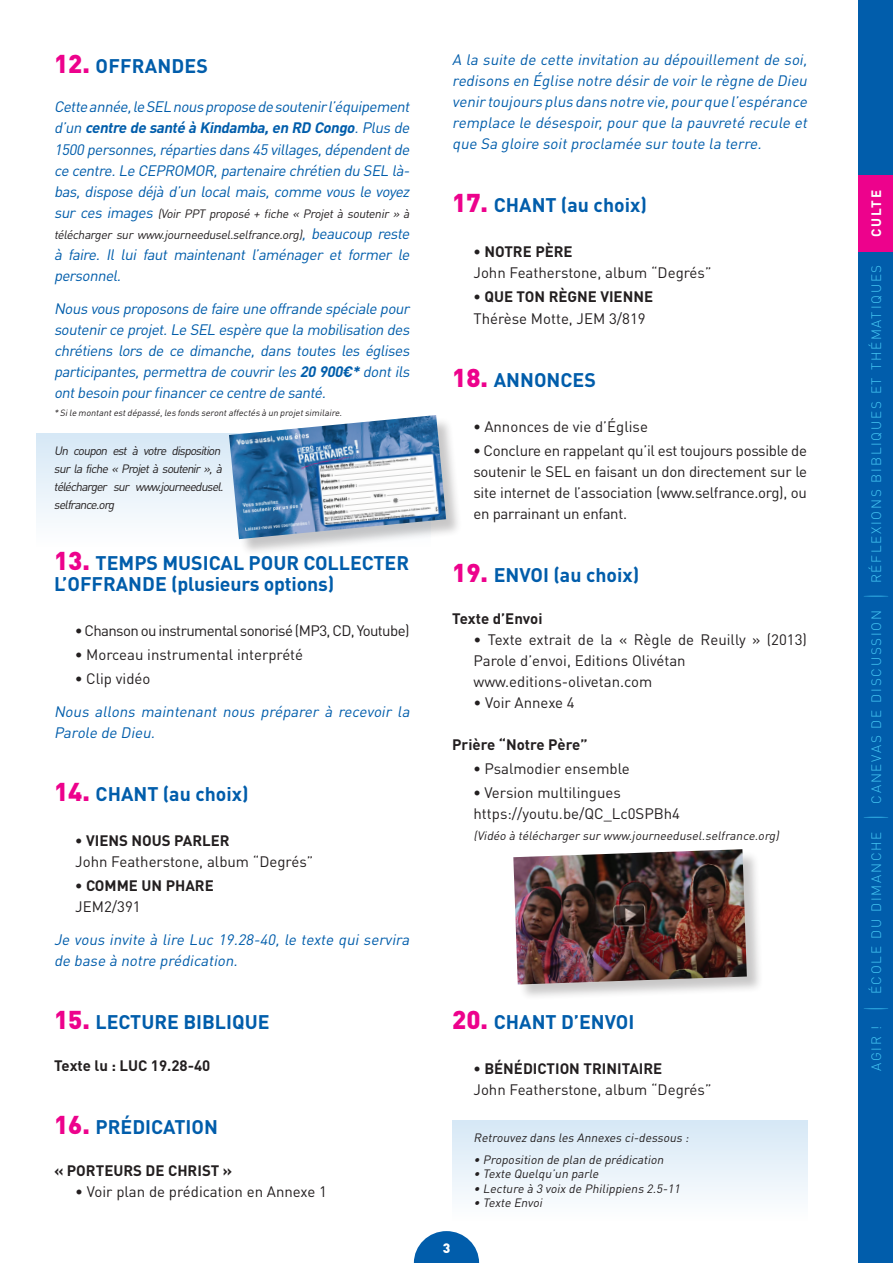
<style>
.page{position:relative;width:893px;height:1263px;background:#fff}
.page>*{position:absolute;margin:0;border:0;box-sizing:border-box;transform-origin:0 0}
.t1{font:900 25.5px "DIN Pro";color:#ed028c}
.t2{font:700 19.5px "DIN Pro";color:#015dab}
.t3{font:italic 15px/21px "DIN Pro";color:#015dab;text-align:justify}
.t4{font:15px/21px "DIN Pro";color:#231f20}
.t5{font:700 15px "DIN Pro";color:#231f20}
.t6{font:15px "DIN Pro";letter-spacing:-.04em;color:#231f20}
.t7{font:300 13.5px "DIN Pro";letter-spacing:.13em;color:#45c8f4}
.t8{font:700 13.5px "DIN Pro";letter-spacing:.13em;color:#fff}
.t9{font:900 13.5px "DIN Pro";color:#fff}
.t10{font:italic 12px/18px "DIN Pro";letter-spacing:-.03em;color:#231f20}
.t11{font:italic 9px "DIN Pro";color:#231f20}
.s1{font-weight:700;font-size:19.5px;color:#015dab}
.s2{font-weight:700}
.s3{font-size:15px;color:#015dab}
.s4{font-weight:900;font-size:25.5px;color:#ed028c}
</style>
<div class="page">
<div style="left:859px;top:0;width:34px;height:1263px;background:#015dab"></div>
<div style="left:859px;top:175px;width:34px;height:77px;background:#ed028c"></div>
<svg style="left:864px;top:1008px;width:24px;height:1px"></svg>
<svg style="left:864px;top:817px;width:24px;height:1px"></svg>
<hr style="left:863px;top:595px;width:25px;height:2px;background:#2aa2db;border-radius:50%">
<svg style="left:414px;top:1231px;width:65px;height:32px"></svg>
<div style="left:37px;top:433px;width:394px;height:114px;background:linear-gradient(to bottom,#d6e8f6,#fefefe)"></div>
<div style="left:452px;top:1120px;width:356px;height:100px;background:linear-gradient(to bottom,#d6e8f6,#fdfefe)"></div>
<div style="left:515px;top:850px;width:249px;height:152px;background:#231f20;opacity:.25"></div>
<img style="left:513px;top:849px;width:234px;height:135px">
<div style="left:230px;top:416px;width:233px;height:140px;background:#231f20;opacity:.25"></div>
<img style="left:229px;top:415px;width:217px;height:124px">
<h1 class="t1" style="left:54px;top:47px;width:54px">12. <span class="s1">OFF</span></h1>
<h2 class="t2" style="left:132px;top:53px;width:65px">RAN DES</h2>
<p class="t3" style="left:54px;top:96px;width:360px">Cette année,le SEL nouspropose de soutenirl’équipement d’un <span class="s2">centre de santé à Kindamba,en RD Congo</span>.Plusde 1500 personnes,répartiesdans45 villages,dépendentde ce centre.Le CEPROMOR,partenaire chrétien du SEL là&shy;bas, dispose déjà d’un local mais, comme vous le voyez</p>
<p class="t10" style="left:54px;top:202px;width:360px;line-height:21px"><span class="s3">sur ces images</span> (Voir PPT proposé + fiche « Projet à soutenir » à télécharger sur www.journeedusel.selfrance.org)<span class="s3">, beaucoup reste</span></p>
<p class="t3" style="left:54px;top:243px;width:360px">à faire. Il lui faut maintenant l’aménager et former le personnel.</p>
<p class="t3" style="left:54px;top:297px;width:360px">Nousvousproposonsde faire une offrande spéciale pour soutenirce projet.Le SEL espère que la mobilisation des chrétiens lors de ce dimanche, dans toutes les églises participantes,permettra de couvrirles<span class="s2">20 900€*</span>dontils ontbesoin pourfinancerce centre de santé.</p>
<p class="t11" style="left:54px;top:406px;width:292px">* Sile montantestdépassé,les fonds serontaffectés à un projetsimilaire.</p>
<p class="t10" style="left:54px;top:441px;width:174px">U n coupon est à votre disposition surlafiche«Projetàsoutenir»,à télécharger sur www.journeedusel. selfrance.org</p>
<h2 class="t2" style="left:54px;top:550px;width:66px"><span class="s4">13.</span> TEMPS</h2>
<h2 class="t2" style="left:162px;top:550px;width:14px">MUS</h2>
<h2 class="t2" style="left:203px;top:550px;width:19px">ICAL</h2>
<h2 class="t2" style="left:249px;top:550px;width:13px">POU</h2>
<h2 class="t2" style="left:286px;top:550px;width:30px">R COLLEC</h2>
<h2 class="t2" style="left:373px;top:550px;width:37px">TER</h2>
<h2 class="t2" style="left:54px;top:571px;width:282px">L’OFFRAN DE (PLUSIEURS OPTIONS)</h2>
<p class="t6" style="left:75px;top:620px;width:336px"><span class="s2">•</span> Chanson ou instrumental sonorisé (MP3, CD, Youtube)</p>
<p class="t4" style="left:75px;top:643px;width:229px"><span class="s2">•</span> Morceau instrumental interprété</p>
<p class="t4" style="left:75px;top:667px;width:77px"><span class="s2">•</span> Clip vidéo</p>
<p class="t3" style="left:54px;top:700px;width:360px">Nous allons maintenant nous préparer à recevoir la<br>Parole de Dieu.</p>
<h2 class="t2" style="left:54px;top:781px;width:196px"><span class="s4">14.</span> CHANT (AU CHOIX)</h2>
<p class="t5" style="left:75px;top:830px;width:154px">• VI ENS NOUS PARLER</p>
<p class="t4" style="left:75px;top:850px;width:240px">John Featherstone, album “Degrés”</p>
<p class="t5" style="left:75px;top:875px;width:140px">• COMME UN PHARE</p>
<p class="t4" style="left:75px;top:895px;width:67px">JEM2/391</p>
<p class="t3" style="left:54px;top:928px;width:360px">Je vous invite à lire Luc 19.28-40, le texte qui servira de base à notre prédication.</p>
<h2 class="t2" style="left:54px;top:1009px;width:191px"><span class="s4">15.</span> LECTURE BIBLIQUE</h2>
<p class="t5" style="left:54px;top:1055px;width:158px">TEXTE LU : LUC 19.28-40</p>
<h2 class="t2" style="left:54px;top:1114px;width:151px"><span class="s4">16.</span> PRÉDICATION</h2>
<p class="t5" style="left:54px;top:1160px;width:180px">« PORTEURS DE CHRIST »</p>
<p class="t4" style="left:75px;top:1180px;width:253px">• Voir plan de prédication en Annexe 1</p>
<p class="t3" style="left:452px;top:49px;width:360px">A la suite de cette invitation au dépouillement de soi, redisons en Église notre désir de voir le règne de Dieu venir toujours plus dans notre vie,pour que l’espérance remplace le désespoir,pour que la pauvreté recule et que Sa gloire soitproclamée sur toute la terre.</p>
<h2 class="t2" style="left:452px;top:192px;width:196px"><span class="s4">17.</span> CHANT (AU CHOIX)</h2>
<p class="t5" style="left:473px;top:242px;width:101px">• NOTRE PÈRE</p>
<p class="t4" style="left:473px;top:262px;width:240px">John Featherstone, album “Degrés”</p>
<p class="t5" style="left:473px;top:287px;width:181px">• QUE TON RÈGNE VIENNE</p>
<p class="t4" style="left:473px;top:307px;width:174px">Thérèse Motte, JEM 3/819</p>
<h2 class="t2" style="left:452px;top:366px;width:56px"><span class="s4">18.</span> ANNONCES</h2>
<p class="t4" style="left:473px;top:415px;width:176px"><span class="s2">•</span> Annonces de vie d’Église</p>
<p class="t4" style="left:473px;top:439px;width:335px;text-align:justify"><span class="s2">•</span> Conclure en rappelant qu’il est toujours possible de soutenir le SEL en faisant un don directement sur le site internet de l’association (www.selfrance.org), ou en parrainant un enfant.</p>
<h2 class="t2" style="left:452px;top:561px;width:55px"><span class="s4">19.</span> ENVO</h2>
<h2 class="t2" style="left:543px;top:561px;width:98px">I (AU CHOIX)</h2>
<p class="t5" style="left:452px;top:608px;width:92px">TEXTE D’ENVOI</p>
<p class="t4" style="left:473px;top:628px;width:335px">• Texte extrait de la « Règle de Reuilly » (2013)<br>Parole d’envoi, Editions Olivétan www.editions-olivetan.com</p>
<p class="t4" style="left:473px;top:691px;width:103px">• Voir Annexe 4</p>
<p class="t5" style="left:452px;top:734px;width:137px">PRIÈRE “NOTRE PÈRE”</p>
<p class="t4" style="left:473px;top:757px;width:158px"><span class="s2">•</span> Psalmodier ensemble</p>
<p class="t4" style="left:473px;top:781px;width:208px"><span class="s2">•</span> Version multilingues https://youtu.be/QC_Lc0SPBh4</p>
<p class="t10" style="left:473px;top:826px;width:310px">(Vidéo à télécharger sur www.journeedusel.selfrance.org)</p>
<h2 class="t2" style="left:452px;top:1008px;width:140px"><span class="s4">20.</span> CHANT D’ENVO</h2>
<h2 class="t2" style="left:628px;top:1008px;width:7px">I</h2>
<p class="t5" style="left:473px;top:1058px;width:190px">• BÉNÉDICTION TRINITAIRE</p>
<p class="t4" style="left:473px;top:1078px;width:240px">John Featherstone, album “Degrés”</p>
<p class="t10" style="left:473px;top:1128px;width:219px">Retrouvez dans les Annexes ci-dessous :</p>
<p class="t10" style="left:473px;top:1150px;width:194px">• Proposition de plan de prédication</p>
<p class="t10" style="left:473px;top:1164px;width:129px">• Texte Quelqu’un parle</p>
<p class="t10" style="left:473px;top:1179px;width:211px">• Lecture à 3 voix de Philippiens 2.5-11</p>
<p class="t10" style="left:473px;top:1193px;width:73px">• Texte Envoi</p>
<p class="t9" style="left:443px;top:1239px;width:9px">3</p>
<p class="t8" style="left:867px;top:237px;width:48px;rotate:-90deg">CULTE</p>
<p class="t7" style="left:867px;top:583px;width:320px;rotate:-90deg">Réflexions bibliques et thématiques</p>
<p class="t7" style="left:867px;top:803px;width:195px;rotate:-90deg">Canevas de discussion</p>
<p class="t7" style="left:867px;top:994px;width:164px;rotate:-90deg">École du dimanche</p>
<p class="t7" style="left:867px;top:1071px;width:47px;rotate:-90deg">agir !</p>
</div>
